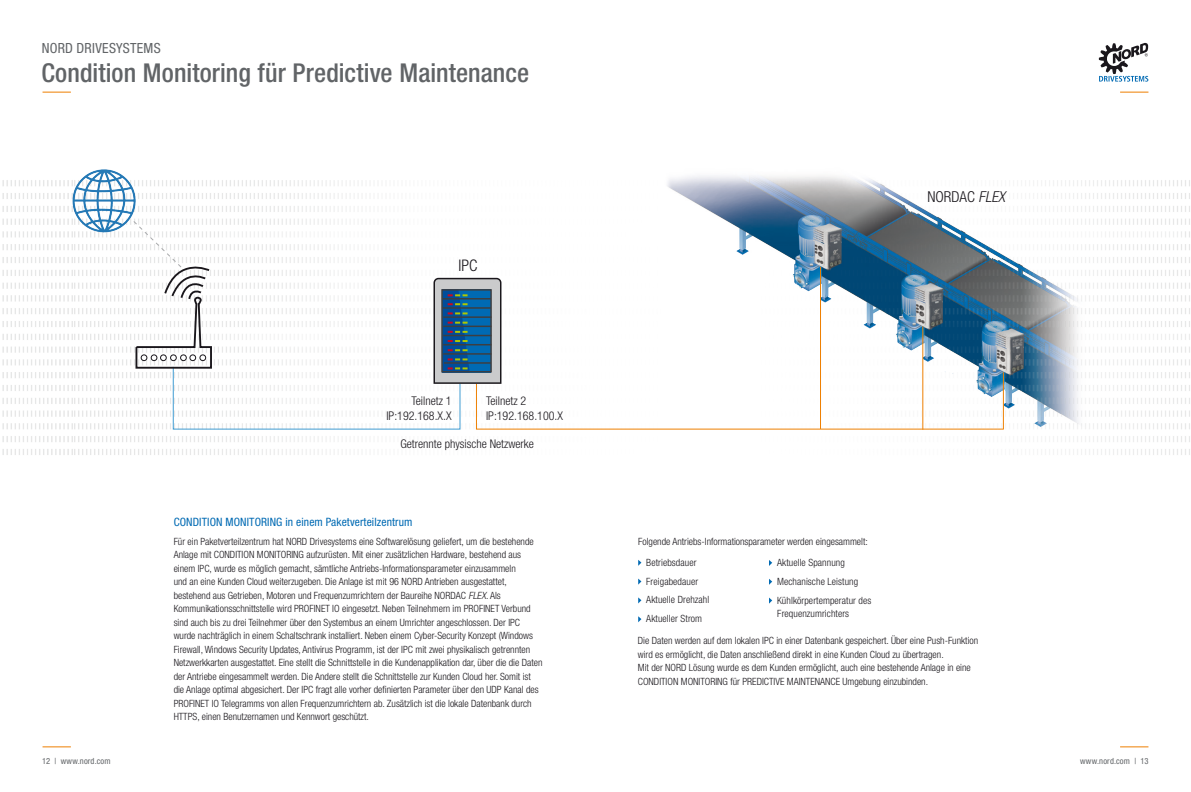
<style>
.page{position:relative;width:1191px;height:792px;background:#fff}
.page>*{position:absolute;margin:0;border:0;box-sizing:border-box;transform-origin:0 0}
.t1{font:500 condensed 26px "Helvetica Neue LT Std";letter-spacing:.005em;color:#616467}
.t2{font:300 condensed 16px "Helvetica Neue LT Std";color:#1a171c}
.t3{font:300 condensed 15.1px "Helvetica Neue LT Std";color:#1a171c}
.t4{font:condensed 14px "Helvetica Neue LT Std";letter-spacing:.02em;color:#616467}
.t5{font:300 condensed 12px "Helvetica Neue LT Std";color:#1a171c}
.t6{font:condensed 11.5px "Helvetica Neue LT Std";letter-spacing:.01em;color:#006ab3}
.t7{font:300 condensed 10px/13.5px "Helvetica Neue LT Std";color:#1a171c}
.t8{font:condensed 8.5px "Helvetica Neue LT Std";letter-spacing:.02em;color:#616467}
.s1{font-style:italic}
</style>
<div class="page">
<svg style="left:43px;top:746px;width:28px;height:1px"></svg>
<svg style="left:1120px;top:746px;width:28px;height:1px"></svg>
<svg style="left:43px;top:92px;width:28px;height:1px"></svg>
<svg style="left:1120px;top:92px;width:28px;height:1px"></svg>
<svg style="left:1098px;top:43px;width:50px;height:39px"></svg>
<img style="left:74px;top:177px;width:277px;height:278px">
<img style="left:2px;top:180px;width:72px;height:275px">
<svg style="left:638px;top:560px;width:3px;height:6px"></svg>
<svg style="left:638px;top:579px;width:3px;height:6px"></svg>
<svg style="left:638px;top:597px;width:3px;height:6px"></svg>
<svg style="left:638px;top:616px;width:3px;height:6px"></svg>
<svg style="left:769px;top:560px;width:3px;height:6px"></svg>
<svg style="left:769px;top:579px;width:3px;height:6px"></svg>
<svg style="left:769px;top:598px;width:3px;height:6px"></svg>
<img style="left:667px;top:176px;width:168px;height:31px">
<svg style="left:132px;top:207px;width:629px;height:223px"></svg>
<hr style="left:444px;top:362px;width:47px;height:2px;background:#3e3e40">
<img style="left:761px;top:177px;width:429px;height:278px">
<h3 class="t4" style="left:42px;top:40px;width:120px">NORD DRIVESYSTEMS</h3>
<h1 class="t1" style="left:41px;top:57px;width:489px">Condition Monitoring für Predictive Maintenance</h1>
<p class="t2" style="left:458px;top:256px;width:20px">IPC</p>
<p class="t5" style="left:411px;top:394px;width:42px">Teilnetz 1</p>
<p class="t5" style="left:386px;top:409px;width:67px">IP:192.168.X.X</p>
<p class="t5" style="left:486px;top:394px;width:42px">Teilnetz 2</p>
<p class="t5" style="left:486px;top:409px;width:78px">IP:192.168.100.X</p>
<p class="t5" style="left:400px;top:437px;width:135px">Getrennte physische Netzwerke</p>
<p class="t6" style="left:174px;top:515px;width:240px">CONDITION MONITORING in einem Paketverteilzentrum</p>
<p class="t7" style="left:174px;top:534px;width:370px">Für ein Paketverteilzentrum hat NORD Drivesystems eine Softwarelösung geliefert, um die bestehende Anlage mit CONDITION MONITORING aufzurüsten. Mit einer zusätzlichen Hardware, bestehend aus einem IPC, wurde es möglich gemacht, sämtliche Antriebs-Informationsparameter einzusammeln<br>und an eine Kunden Cloud weiterzugeben. Die Anlage ist mit 96 NORD Antrieben ausgestattet, bestehend aus Getrieben, Motoren und Frequenzumrichtern der Baureihe NORDAC <span class="s1">FLEX</span>. Als Kommunikationsschnittstelle wird PROFINET IO eingesetzt. Neben Teilnehmern im PROFINET Verbund sind auch bis zu drei Teilnehmer über den Systembus an einem Umrichter angeschlossen. Der IPC wurde nachträglich in einem Schaltschrank installiert. Neben einem Cyber-Security Konzept (Windows Firewall, Windows Security Updates, Antivirus Programm, ist der IPC mit zwei physikalisch getrennten Netzwerkkarten ausgestattet. Eine stellt die Schnittstelle in die Kundenapplikation dar, über die die Daten der Antriebe eingesammelt werden. Die Andere stellt die Schnittstelle zur Kunden Cloud her. Somit ist die Anlage optimal abgesichert. Der IPC fragt alle vorher definierten Parameter über den UDP Kanal des PROFINET IO Telegramms von allen Frequenzumrichtern ab. Zusätzlich ist die lokale Datenbank durch HTTPS, einen Benutzernamen und Kennwort geschützt.</p>
<p class="t3" style="left:927px;top:188px;width:82px">NORDAC <span class="s1">FLEX</span></p>
<p class="t7" style="left:638px;top:535px;width:231px">Folgende Antriebs-Informationsparameter werden eingesammelt:</p>
<p class="t7" style="left:646px;top:555px;width:52px">Betriebsdauer</p>
<p class="t7" style="left:646px;top:574px;width:53px">Freigabedauer</p>
<p class="t7" style="left:646px;top:593px;width:65px">Aktuelle Drehzahl</p>
<p class="t7" style="left:646px;top:612px;width:57px">Aktueller Strom</p>
<p class="t7" style="left:777px;top:556px;width:69px">Aktuelle Spannung</p>
<p class="t7" style="left:777px;top:574px;width:83px">Mechanische Leistung</p>
<p class="t7" style="left:777px;top:594px;width:96px;line-height:13px">Kühlkörpertemperatur des<br>Frequenzumrichters</p>
<p class="t7" style="left:638px;top:634px;width:342px">Die Daten werden auf dem lokalen IPC in einer Datenbank gespeichert. Über eine Push-Funktion wird es ermöglicht, die Daten anschließend direkt in eine Kunden Cloud zu übertragen.</p>
<p class="t7" style="left:638px;top:661px;width:334px">Mit der NORD Lösung wurde es dem Kunden ermöglicht, auch eine bestehende Anlage in eine<br>CONDITION MONITORING für PREDICTIVE MAINTENANCE Umgebung einzubinden.</p>
<p class="t8" style="left:42px;top:756px;width:70px">12 | www.nord.com</p>
<p class="t8" style="left:1080px;top:756px;width:70px">www.nord.com | 13</p>
</div>
